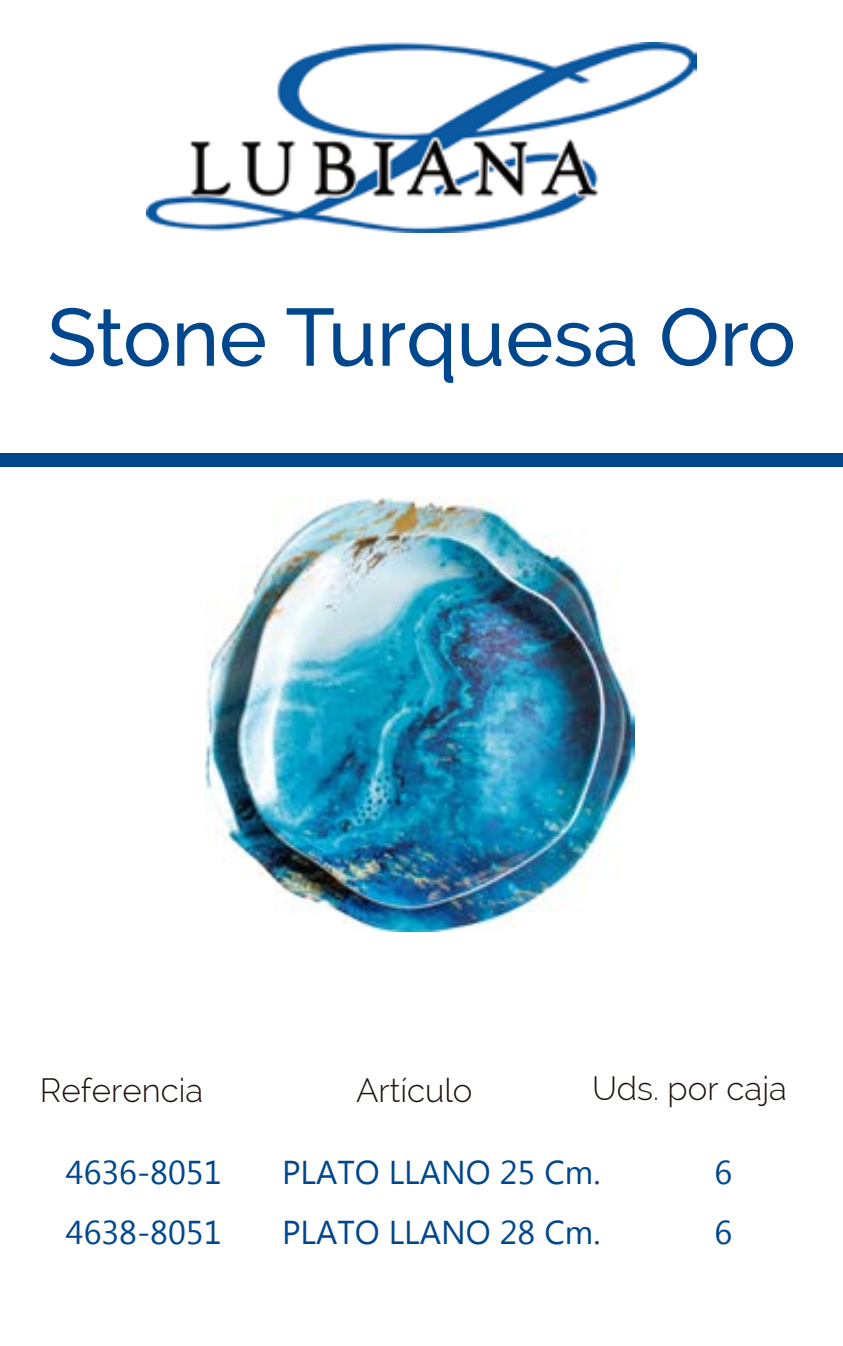
<style>
.page{position:relative;width:843px;height:1346px;background:#fff}
.page>*{position:absolute;margin:0;border:0;box-sizing:border-box;transform-origin:0 0}
.t1{font:500 81px "Raleway";color:#00478e}
.t2{font:33px "Myanmar Text";color:#00478e}
.t3{font:300 33px "Raleway";color:#1e120d}
</style>
<div class="page">
<img style="left:146px;top:42px;width:550px;height:190px">
<div style="left:0;top:453px;width:842px;height:13px;background:#00478e"></div>
<img style="left:205px;top:497px;width:429px;height:434px">
<h1 class="t1" style="left:47px;top:290px;width:750px">Stone Turquesa Oro</h1>
<p class="t3" style="left:40px;top:1070px;width:165px">Referencia</p>
<p class="t3" style="left:356px;top:1070px;width:118px">Artículo</p>
<p class="t3" style="left:592px;top:1068px;width:196px">Uds. por caja</p>
<p class="t2" style="left:66px;top:1153px;width:157px">4636-8051</p>
<p class="t2" style="left:282px;top:1153px;width:320px">PLATO LLANO 25 Cm.</p>
<p class="t2" style="left:714px;top:1153px;width:19px">6</p>
<p class="t2" style="left:66px;top:1213px;width:157px">4638-8051</p>
<p class="t2" style="left:282px;top:1213px;width:320px">PLATO LLANO 28 Cm.</p>
<p class="t2" style="left:714px;top:1213px;width:19px">6</p>
</div>
